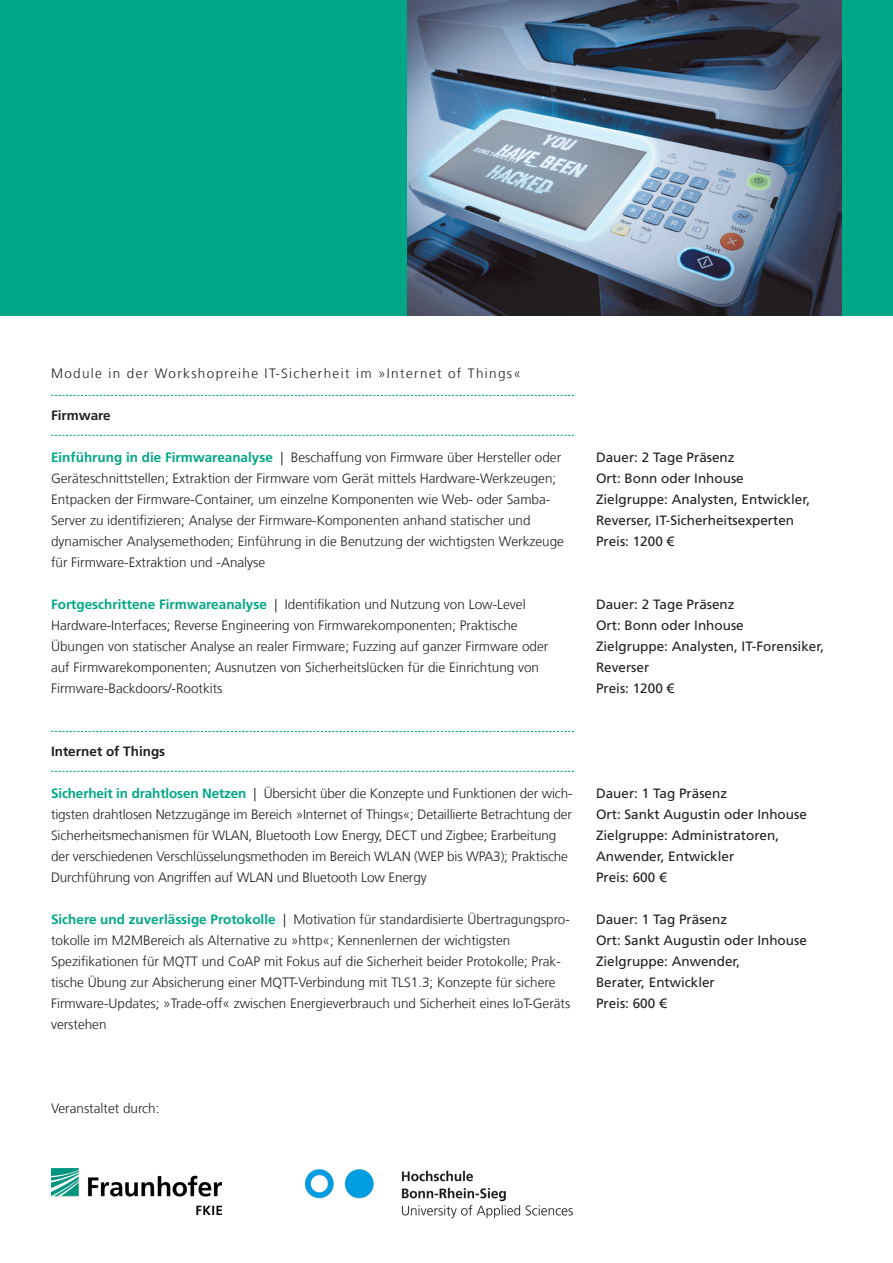
<style>
.page{position:relative;width:893px;height:1263px;background:#fff}
.page>*{position:absolute;margin:0;border:0;box-sizing:border-box;transform-origin:0 0}
._06_Fließtext_englis{font:300 13.5px/21px "Frutiger LT Com";color:#231f20}
._06_Fließtext_englis-2{font:13.5px "Frutiger LT Com";color:#231f20}
._04_Einleitungstext{font:300 13.5px "Frutiger LT Com";letter-spacing:.1em;color:#231f20}
._11_Zwischenüberschr{font:700 13.5px "Frutiger LT Com";color:#231f20}
.s1{font-weight:700;color:#00a786}
</style>
<div class="page">
<div style="left:0;top:0;width:893px;height:315px;background:#00a786"></div>
<img style="left:407px;top:0;width:435px;height:315px">
<svg style="left:51px;top:395px;width:523px;height:1px"></svg>
<svg style="left:51px;top:435px;width:523px;height:1px"></svg>
<svg style="left:51px;top:731px;width:523px;height:1px"></svg>
<svg style="left:51px;top:771px;width:523px;height:1px"></svg>
<img style="left:305px;top:1169px;width:268px;height:50px">
<img style="left:51px;top:1168px;width:171px;height:47px">
<p class="_04_Einleitungstext" style="left:51px;top:365px;width:471px">Module in der Workshopreihe IT-Sicherheit im »Internet of Things«</p>
<p class="_11_Zwischenüberschr" style="left:51px;top:407px;width:61px">Firmware</p>
<p class="_06_Fließtext_englis" style="left:51px;top:447px;width:514px"><span class="s1">Einführung in die Firmwareanalyse</span> | Beschaffung von Firmware über Hersteller oder Geräteschnittstellen; Extraktion der Firmware vom Gerät mittels Hardware-Werkzeugen; Entpacken der Firmware-Container, um einzelne Komponenten wie Web- oder Samba-Server zu identifizieren; Analyse der Firmware-Komponenten anhand statischer und dynamischer Analysemethoden; Einführung in die Benutzung der wichtigsten Werkzeuge für Firmware-Extraktion und -Analyse</p>
<p class="_06_Fließtext_englis" style="left:51px;top:594px;width:499px"><span class="s1">Fortgeschrittene Firmwareanalyse</span> | Identifikation und Nutzung von Low-Level Hardware-Interfaces; Reverse Engineering von Firmwarekomponenten; Praktische Übungen von statischer Analyse an realer Firmware; Fuzzing auf ganzer Firmware oder auf Firmwarekomponenten; Ausnutzen von Sicherheitslücken für die Einrichtung von Firmware-Backdoors/-Rootkits</p>
<p class="_11_Zwischenüberschr" style="left:51px;top:743px;width:116px">Internet of Things</p>
<p class="_06_Fließtext_englis" style="left:51px;top:783px;width:523px"><span class="s1">Sicherheit in drahtlosen Netzen</span> | Übersicht über die Konzepte und Funktionen der wich&shy;tigsten drahtlosen Netzzugänge im Bereich »Internet of Things«; Detaillierte Betrachtung der</p>
<p class="_06_Fließtext_englis" style="left:51px;top:825px;width:518px">Sicherheitsmechanismen für WLAN, Bluetooth Low Energy, DECT und Zigbee; Erarbeitung der verschiedenen Verschlüsselungsmethoden im Bereich WLAN (WEP bis WPA3); Praktische<br>Durchführung von Angriffen auf WLAN und Bluetooth Low Energy</p>
<p class="_06_Fließtext_englis" style="left:51px;top:909px;width:520px"><span class="s1">Sichere und zuverlässige Protokolle</span> | Motivation für standardisierte Übertragungspro&shy;tokolle im M2MBereich als Alternative zu »http«; Kennenlernen der wichtigsten</p>
<p class="_06_Fließtext_englis" style="left:51px;top:951px;width:521px">Spezifikationen für MQTT und CoAP mit Fokus auf die Sicherheit beider Protokolle; Prak&shy;tische Übung zur Absicherung einer MQTT-Verbindung mit TLS1.3; Konzepte für sichere Firmware-Updates; »Trade-off« zwischen Energieverbrauch und Sicherheit eines IoT-Geräts verstehen</p>
<p class="_06_Fließtext_englis-2" style="left:596px;top:449px;width:140px">Dauer: 2 Tage Präsenz</p>
<p class="_06_Fließtext_englis-2" style="left:596px;top:470px;width:149px">Ort: Bonn oder Inhouse</p>
<p class="_06_Fließtext_englis-2" style="left:596px;top:491px;width:216px">Zielgruppe: Analysten, Entwickler,</p>
<p class="_06_Fließtext_englis-2" style="left:596px;top:512px;width:200px">Reverser, IT-Sicherheitsexperten</p>
<p class="_06_Fließtext_englis-2" style="left:596px;top:533px;width:80px">Preis: 1200 €</p>
<p class="_06_Fließtext_englis-2" style="left:596px;top:596px;width:140px">Dauer: 2 Tage Präsenz</p>
<p class="_06_Fließtext_englis-2" style="left:596px;top:617px;width:149px">Ort: Bonn oder Inhouse</p>
<p class="_06_Fließtext_englis-2" style="left:596px;top:638px;width:230px">Zielgruppe: Analysten, IT-Forensiker,</p>
<p class="_06_Fließtext_englis-2" style="left:596px;top:659px;width:55px">Reverser</p>
<p class="_06_Fließtext_englis-2" style="left:596px;top:680px;width:80px">Preis: 1200 €</p>
<p class="_06_Fließtext_englis-2" style="left:596px;top:785px;width:133px">Dauer: 1 Tag Präsenz</p>
<p class="_06_Fließtext_englis-2" style="left:596px;top:806px;width:212px">Ort: Sankt Augustin oder Inhouse</p>
<p class="_06_Fließtext_englis-2" style="left:596px;top:827px;width:185px">Zielgruppe: Administratoren,</p>
<p class="_06_Fließtext_englis-2" style="left:596px;top:848px;width:140px">Anwender, Entwickler</p>
<p class="_06_Fließtext_englis-2" style="left:596px;top:869px;width:72px">Preis: 600 €</p>
<p class="_06_Fließtext_englis-2" style="left:596px;top:911px;width:133px">Dauer: 1 Tag Präsenz</p>
<p class="_06_Fließtext_englis-2" style="left:596px;top:932px;width:212px">Ort: Sankt Augustin oder Inhouse</p>
<p class="_06_Fließtext_englis-2" style="left:596px;top:953px;width:146px">Zielgruppe: Anwender,</p>
<p class="_06_Fließtext_englis-2" style="left:596px;top:974px;width:120px">Berater, Entwickler</p>
<p class="_06_Fließtext_englis-2" style="left:596px;top:995px;width:72px">Preis: 600 €</p>
<p class="_06_Fließtext_englis" style="left:51px;top:1098px;width:110px">Veranstaltet durch:</p>
</div>
